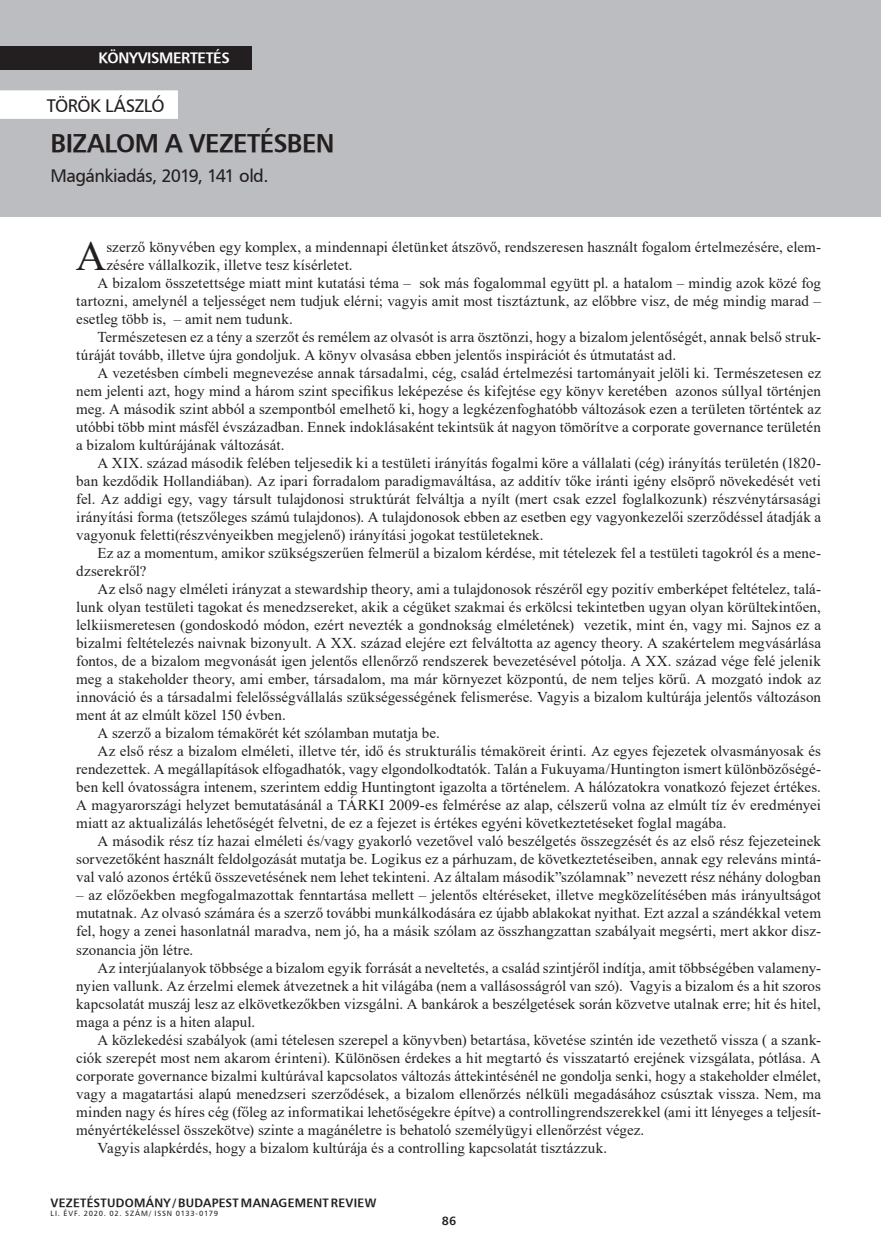
<style>
.page{position:relative;width:881px;height:1255px;background:#fff}
.page>*{position:absolute;margin:0;border:0;box-sizing:border-box;transform-origin:0 0}
.Iniciálé{font:42.15px "Times New Roman";color:#231f20}
.kenyérszöveg_behúzás{font:25.5px "H Humanist 777 BT Bold";letter-spacing:-.025em;color:#231f20}
.kenyérszöveg_behúzás-2{font:18px "H Humanist 777 BT";letter-spacing:-.035em;color:#231f20}
.kenyérszöveg_opcioná{font:15px/18px "Times New Roman";letter-spacing:.005em;color:#231f20;text-align:justify}
.Iniciálé-2{font:15px/18px "Times New Roman";letter-spacing:.005em;color:#231f20}
.t1{font:15px "H Humanist 777 BT Bold";letter-spacing:-.025em;color:#fff}
.t2{font:12px "H Humanist 777 BT Bold";letter-spacing:.02em;color:#231f20}
.t3{font:7.5px "H Humanist 777 BT";letter-spacing:.095em;color:#231f20}
</style>
<div class="page">
<div style="left:0;top:0;width:880px;height:216px;background:#bcbdc0"></div>
<div style="left:0;top:46px;width:251px;height:23px;background:#231f20"></div>
<div style="left:0;top:90px;width:178px;height:29px;background:#fff"></div>
<p class="t1" style="left:98px;top:49px;width:133px">KÖNYVISMERTETÉS</p>
<p class="kenyérszöveg_behúzás-2" style="left:47px;top:94px;width:119px">TÖRÖK LÁSZLÓ</p>
<p class="kenyérszöveg_behúzás" style="left:51px;top:127px;width:285px">BIZALOM A VEZETÉSBEN</p>
<p class="kenyérszöveg_behúzás-2" style="left:51px;top:164px;width:219px">Magánkiadás, 2019, 141 old.</p>
<p class="Iniciálé" style="left:76px;top:226px;width:32px">A</p>
<p class="Iniciálé-2" style="left:106px;top:238px;width:715px">szerző könyvében egy komplex, a mindennapi életünket átszövő, rendszeresen használt fogalom értelmezésére, elem&shy;zésére vállalkozik, illetve tesz kísérletet.</p>
<p class="kenyérszöveg_opcioná" style="left:76px;top:274px;width:746px;text-indent:21px">A bizalom összetettsége miatt mint kutatási téma – sok más fogalommal együtt pl. a hatalom – mindig azok közé fog tartozni, amelynél a teljességet nem tudjuk elérni; vagyis amit most tisztáztunk, az előbbre visz, de még mindig marad – esetleg több is, – amit nem tudunk.</p>
<p class="kenyérszöveg_opcioná" style="left:76px;top:328px;width:746px;text-indent:21px">Természetesen ez a tény a szerzőt és remélem az olvasót is arra ösztönzi, hogy a bizalom jelentőségét, annak belső struk&shy;túráját tovább, illetve újra gondoljuk. A könyv olvasása ebben jelentős inspirációt és útmutatást ad.</p>
<p class="kenyérszöveg_opcioná" style="left:76px;top:364px;width:746px;text-indent:21px">A vezetésben címbeli megnevezése annak társadalmi, cég, család értelmezési tartományait jelöli ki. Természetesen ez nem jelenti azt, hogy mind a három szint specifikus leképezése és kifejtése egy könyv keretében azonos súllyal történjen meg. A második szint abból a szempontból emelhető ki, hogy a legkézenfoghatóbb változások ezen a területen történtek az utóbbi több mint másfél évszázadban. Ennek indoklásaként tekintsük át nagyon tömörítve a corporate governance területén a bizalom kultúrájának változását.</p>
<p class="kenyérszöveg_opcioná" style="left:76px;top:454px;width:746px;text-indent:21px">A XIX. század második felében teljesedik ki a testületi irányítás fogalmi köre a vállalati (cég) irányítás területén (1820- ban kezdődik Hollandiában). Az ipari forradalom paradigmaváltása, az additív tőke iránti igény elsöprő növekedését veti fel. Az addigi egy, vagy társult tulajdonosi struktúrát felváltja a nyílt (mert csak ezzel foglalkozunk) részvénytársasági irányítási forma (tetszőleges számú tulajdonos). A tulajdonosok ebben az esetben egy vagyonkezelői szerződéssel átadják a vagyonuk feletti(részvényeikben megjelenő) irányítási jogokat testületeknek.</p>
<p class="kenyérszöveg_opcioná" style="left:76px;top:544px;width:746px;text-indent:21px">Ez az a momentum, amikor szükségszerűen felmerül a bizalom kérdése, mit tételezek fel a testületi tagokról és a mene&shy;dzserekről?</p>
<p class="kenyérszöveg_opcioná" style="left:76px;top:580px;width:746px;text-indent:21px">Az első nagy elméleti irányzat a stewardship theory, ami a tulajdonosok részéről egy pozitív emberképet feltételez, talá&shy;lunk olyan testületi tagokat és menedzsereket, akik a cégüket szakmai és erkölcsi tekintetben ugyan olyan körültekintően, lelkiismeretesen (gondoskodó módon, ezért nevezték a gondnokság elméletének) vezetik, mint én, vagy mi. Sajnos ez a bizalmi feltételezés naivnak bizonyult. A XX. század elejére ezt felváltotta az agency theory. A szakértelem megvásárlása fontos, de a bizalom megvonását igen jelentős ellenőrző rendszerek bevezetésével pótolja. A XX. század vége felé jelenik meg a stakeholder theory, ami ember, társadalom, ma már környezet központú, de nem teljes körű. A mozgató indok az innováció és a társadalmi felelősségvállalás szükségességének felismerése. Vagyis a bizalom kultúrája jelentős változáson ment át az elmúlt közel 150 évben.</p>
<p class="kenyérszöveg_opcioná" style="left:97px;top:724px;width:344px">A szerző a bizalom témakörét két szólamban mutatja be.</p>
<p class="kenyérszöveg_opcioná" style="left:76px;top:742px;width:746px;text-indent:21px">Az első rész a bizalom elméleti, illetve tér, idő és strukturális témaköreit érinti. Az egyes fejezetek olvasmányosak és rendezettek. A megállapítások elfogadhatók, vagy elgondolkodtatók. Talán a Fukuyama/Huntington ismert különbözőségé&shy;ben kell óvatosságra intenem, szerintem eddig Huntingtont igazolta a történelem. A hálózatokra vonatkozó fejezet értékes.<br>A magyarországi helyzet bemutatásánál a TÁRKI 2009-es felmérése az alap, célszerű volna az elmúlt tíz év eredményei miatt az aktualizálás lehetőségét felvetni, de ez a fejezet is értékes egyéni következtetéseket foglal magába.</p>
<p class="kenyérszöveg_opcioná" style="left:76px;top:832px;width:746px;text-indent:21px">A második rész tíz hazai elméleti és/vagy gyakorló vezetővel való beszélgetés összegzését és az első rész fejezeteinek sorvezetőként használt feldolgozását mutatja be. Logikus ez a párhuzam, de következtetéseiben, annak egy releváns mintá&shy;val való azonos értékű összevetésének nem lehet tekinteni. Az általam második”szólamnak” nevezett rész néhány dologban</p>
<p class="kenyérszöveg_opcioná" style="left:76px;top:886px;width:746px">– az előzőekben megfogalmazottak fenntartása mellett – jelentős eltéréseket, illetve megközelítésében más irányultságot mutatnak. Az olvasó számára és a szerző további munkálkodására ez újabb ablakokat nyithat. Ezt azzal a szándékkal vetem fel, hogy a zenei hasonlatnál maradva, nem jó, ha a másik szólam az összhangzattan szabályait megsérti, mert akkor dis - szonancia jön létre.</p>
<p class="kenyérszöveg_opcioná" style="left:76px;top:958px;width:746px;text-indent:21px">Az interjúalanyok többsége a bizalom egyik forrását a neveltetés, a család szintjéről indítja, amit többségében valamen - nyien vallunk. Az érzelmi elemek átvezetnek a hit világába (nem a vallásosságról van szó). Vagyis a bizalom és a hit szoros kapcsolatát muszáj lesz az elkövetkezőkben vizsgálni. A bankárok a beszélgetések során közvetve utalnak erre; hit és hitel, maga a pénz is a hiten alapul.</p>
<p class="kenyérszöveg_opcioná" style="left:76px;top:1030px;width:746px;text-indent:21px">A közlekedési szabályok (ami tételesen szerepel a könyvben) betartása, követése szintén ide vezethető vissza ( a szank&shy;ciók szerepét most nem akarom érinteni). Különösen érdekes a hit megtartó és visszatartó erejének vizsgálata, pótlása. A corporate governance bizalmi kultúrával kapcsolatos változás áttekintésénél ne gondolja senki, hogy a stakeholder elmélet, vagy a magatartási alapú menedzseri szerződések, a bizalom ellenőrzés nélküli megadásához csúsztak vissza. Nem, ma minden nagy és híres cég (főleg az informatikai lehetőségekre építve) a controllingrendszerekkel (ami itt lényeges a teljesít&shy;ményértékeléssel összekötve) szinte a magánéletre is behatoló személyügyi ellenőrzést végez.</p>
<p class="kenyérszöveg_opcioná" style="left:97px;top:1138px;width:511px">Vagyis alapkérdés, hogy a bizalom kultúrája és a controlling kapcsolatát tisztázzuk.</p>
<p class="t2" style="left:51px;top:1194px;width:327px">VEZETÉSTUDOMÁNY / BUDAPEST MANAGEMENT REVIEW</p>
<p class="t3" style="left:51px;top:1208px;width:169px">LI. ÉVF. 2020. 02. SZÁM/ ISSN 0133-0179</p>
<p class="t2" style="left:441px;top:1212px;width:16px">86</p>
</div>
